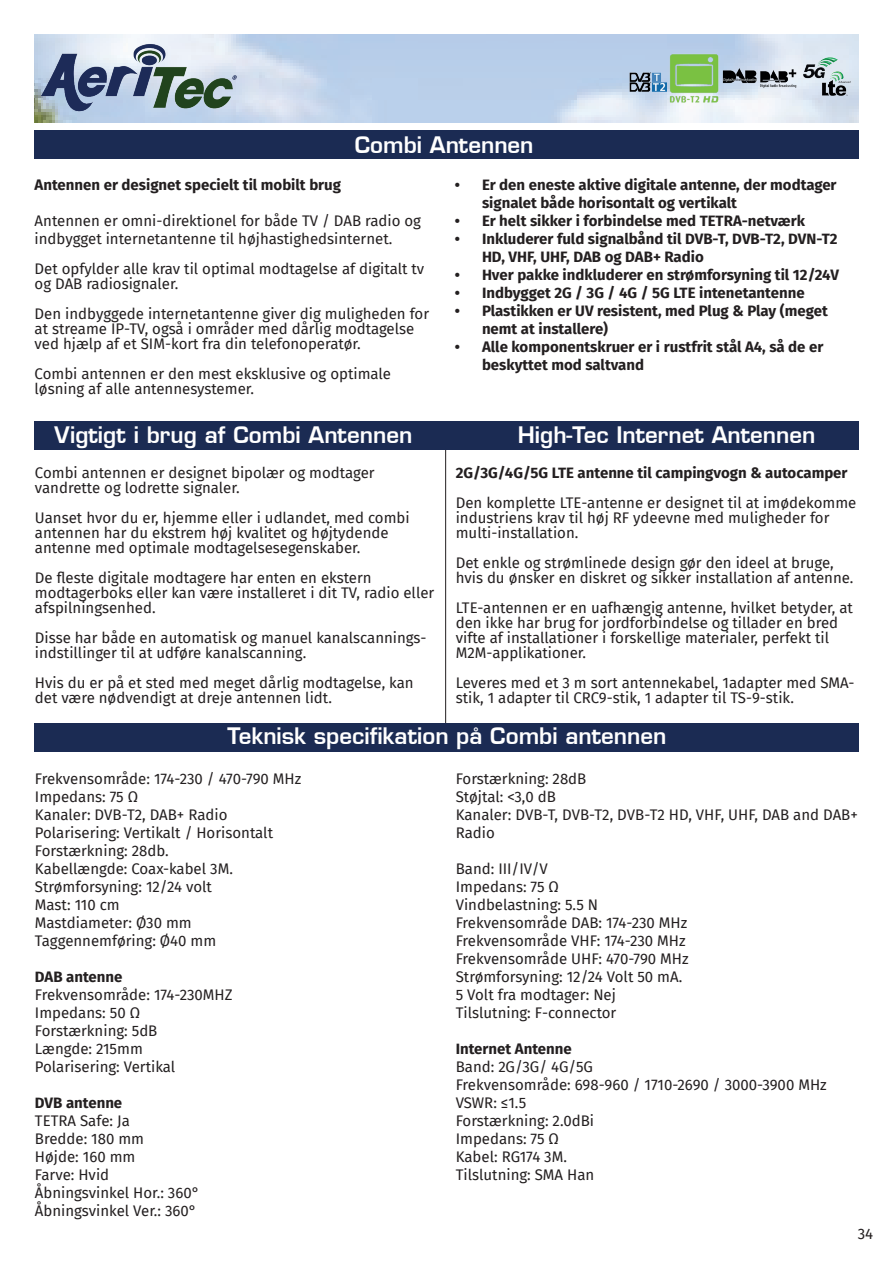
<style>
.page{position:relative;width:893px;height:1263px;background:#fff}
.page>*{position:absolute;margin:0;border:0;box-sizing:border-box;transform-origin:0 0}
.t1{font:600 22.2px "Eurostile LT";color:#fff}
.t2{font:15px/18px "Fira Sans";color:#231f20}
.t3{font:700 15px/18px "Fira Sans";color:#231f20}
</style>
<div class="page">
<img style="left:34px;top:34px;width:825px;height:88px">
<img style="left:629px;top:72px;width:38px;height:19px">
<img style="left:668px;top:52px;width:52px;height:53px">
<img style="left:722px;top:65px;width:35px;height:23px">
<img style="left:759px;top:66px;width:38px;height:23px">
<img style="left:802px;top:55px;width:51px;height:43px">
<img style="left:36px;top:40px;width:207px;height:82px">
<hr style="left:445px;top:449px;width:1px;height:275px;background:#231f20">
<div style="left:34px;top:130px;width:824px;height:29px;background:#1b2b53"></div>
<div style="left:35px;top:421px;width:824px;height:28px;background:#1b2b53"></div>
<div style="left:34px;top:723px;width:824px;height:29px;background:#1b2b53"></div>
<h1 class="t1" style="left:355px;top:131px;width:180px">Combi Antennen</h1>
<p class="t3" style="left:35px;top:175px;width:308px">Antennen er designet specielt til mobilt brug</p>
<p class="t2" style="left:35px;top:211px;width:388px">Antennen er omni-direktionel for både TV / DAB radio og indbygget internetantenne til højhastighedsinternet.</p>
<p class="t2" style="left:35px;top:261px;width:391px;line-height:15px">Det opfylder alle krav til optimal modtagelse af digitalt tv og DAB radiosignaler.</p>
<p class="t2" style="left:35px;top:306px;width:396px;line-height:15px">Den indbyggede internetantenne giver dig muligheden for at streame IP-TV, også i områder med dårlig modtagelse ved hjælp af et SIM-kort fra din telefonoperatør.</p>
<p class="t2" style="left:35px;top:366px;width:358px;line-height:15px">Combi antennen er den mest eksklusive og optimale løsning af alle antennesystemer.</p>
<p class="t3" style="left:482px;top:175px;width:356px;text-indent:-27px">• Er den eneste aktive digitale antenne, der modtager signalet både horisontalt og vertikalt</p>
<p class="t3" style="left:455px;top:211px;width:351px">• Er helt sikker i forbindelse med TETRA-netværk</p>
<p class="t3" style="left:482px;top:229px;width:357px;text-indent:-27px">• Inkluderer fuld signalbånd til DVB-T, DVB-T2, DVN-T2<br>HD, VHF, UHF, DAB og DAB+ Radio</p>
<p class="t3" style="left:455px;top:265px;width:385px">• Hver pakke indkluderer en strømforsyning til 12/24V</p>
<p class="t3" style="left:455px;top:283px;width:351px">• Indbygget 2G / 3G / 4G / 5G LTE intenetantenne</p>
<p class="t3" style="left:482px;top:301px;width:347px;text-indent:-27px">• Plastikken er UV resistent, med Plug &amp; Play (meget nemt at installere)</p>
<p class="t3" style="left:482px;top:337px;width:343px;text-indent:-27px">• Alle komponentskruer er i rustfrit stål A4, så de er beskyttet mod saltvand</p>
<h1 class="t1" style="left:55px;top:421px;width:359px">Vigtigt i brug af Combi Antennen</h1>
<h1 class="t1" style="left:518px;top:421px;width:299px">High-Tec Internet Antennen</h1>
<p class="t2" style="left:35px;top:465px;width:341px;line-height:15px">Combi antennen er designet bipolær og modtager vandrette og lodrette signaler.</p>
<p class="t2" style="left:35px;top:510px;width:376px;line-height:15px">Uanset hvor du er, hjemme eller i udlandet, med combi antennen har du ekstrem høj kvalitet og højtydende antenne med optimale modtagelsesegenskaber.</p>
<p class="t2" style="left:35px;top:570px;width:401px;line-height:15px">De fleste digitale modtagere har enten en ekstern modtagerboks eller kan være installeret i dit TV, radio eller afspilningsenhed.</p>
<p class="t2" style="left:35px;top:630px;width:393px;line-height:15px">Disse har både en automatisk og manuel kanalscannings&shy;indstillinger til at udføre kanalscanning.</p>
<p class="t2" style="left:35px;top:675px;width:380px;line-height:15px">Hvis du er på et sted med meget dårlig modtagelse, kan det være nødvendigt at dreje antennen lidt.</p>
<p class="t3" style="left:456px;top:463px;width:393px">2G/3G/4G/5G LTE antenne til campingvogn &amp; autocamper</p>
<p class="t2" style="left:456px;top:495px;width:402px;line-height:15px">Den komplette LTE-antenne er designet til at imødekomme industriens krav til høj RF ydeevne med muligheder for multi-installation.</p>
<p class="t2" style="left:456px;top:555px;width:399px;line-height:15px">Det enkle og strømlinede design gør den ideel at bruge, hvis du ønsker en diskret og sikker installation af antenne.</p>
<p class="t2" style="left:456px;top:600px;width:399px;line-height:15px">LTE-antennen er en uafhængig antenne, hvilket betyder, at den ikke har brug for jordforbindelse og tillader en bred vifte af installationer i forskellige materialer, perfekt til M2M-applikationer.</p>
<p class="t2" style="left:456px;top:675px;width:400px;line-height:15px">Leveres med et 3 m sort antennekabel, 1adapter med SMA&shy;stik, 1 adapter til CRC9-stik, 1 adapter til TS-9-stik.</p>
<h1 class="t1" style="left:228px;top:722px;width:440px">Teknisk specifikation på Combi antennen</h1>
<p class="t2" style="left:35px;top:769px;width:268px">Frekvensområde: 174-230 / 470-790 MHz<br>Impedans: 75 Ω<br>Kanaler: DVB-T2, DAB+ Radio<br>Polarisering: Vertikalt / Horisontalt<br>Forstærkning: 28db.<br>Kabellængde: Coax-kabel 3M.<br>Strømforsyning: 12/24 volt<br>Mast: 110 cm<br>Mastdiameter: Ø30 mm<br>Taggennemføring: Ø40 mm</p>
<p class="t3" style="left:35px;top:966px;width:89px">DAB antenne</p>
<p class="t2" style="left:35px;top:985px;width:199px">Frekvensområde: 174-230MHZ<br>Impedans: 50 Ω<br>Forstærkning: 5dB<br>Længde: 215mm<br>Polarisering: Vertikal</p>
<p class="t3" style="left:35px;top:1092px;width:89px">DVB antenne</p>
<p class="t2" style="left:35px;top:1111px;width:166px">TETRA Safe: Ja<br>Bredde: 180 mm<br>Højde: 160 mm<br>Farve: Hvid<br>Åbningsvinkel Hor.: 360°<br>Åbningsvinkel Ver.: 360°</p>
<p class="t2" style="left:456px;top:769px;width:404px">Forstærkning: 28dB<br>Støjtal: &lt;3,0 dB<br>Kanaler: DVB-T, DVB-T2, DVB-T2 HD, VHF, UHF, DAB and DAB+<br>Radio</p>
<p class="t2" style="left:456px;top:859px;width:234px">Band: III/IV/V<br>Impedans: 75 Ω<br>Vindbelastning: 5.5 N<br>Frekvensområde DAB: 174-230 MHz<br>Frekvensområde VHF: 174-230 MHz<br>Frekvensområde UHF: 470-790 MHz<br>Strømforsyning: 12/24 Volt 50 mA.<br>5 Volt fra modtager: Nej<br>Tilslutning: F-connector</p>
<p class="t3" style="left:456px;top:1038px;width:118px">Internet Antenne</p>
<p class="t2" style="left:456px;top:1057px;width:373px">Band: 2G/3G/ 4G/5G<br>Frekvensområde: 698-960 / 1710-2690 / 3000-3900 MHz<br>VSWR: ≤1.5<br>Forstærkning: 2.0dBi<br>Impedans: 75 Ω<br>Kabel: RG174 3M.<br>Tilslutning: SMA Han</p>
<p class="t2" style="left:858px;top:1225px;width:17px">34</p>
</div>
